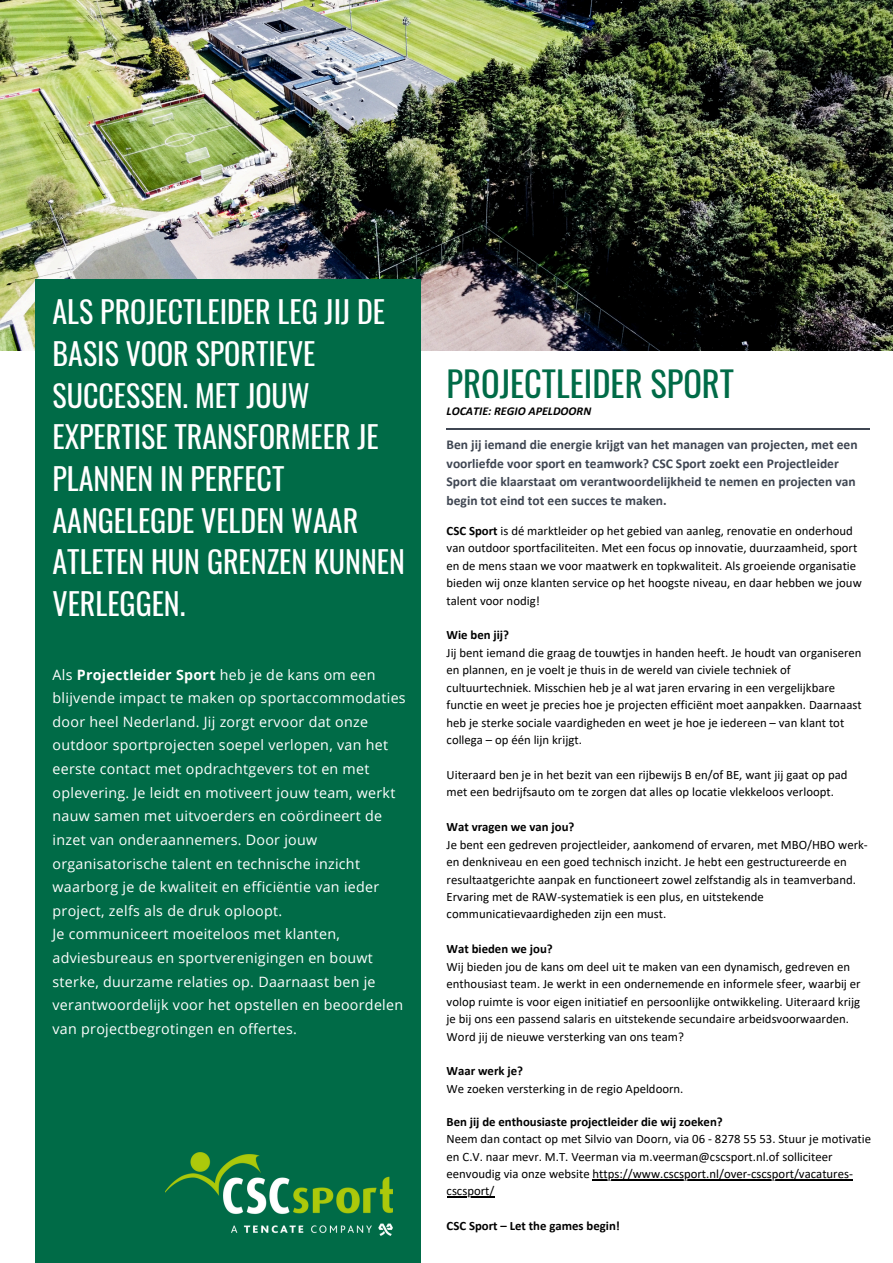
<style>
.page{position:relative;width:893px;height:1263px;background:#fff}
.page>*{position:absolute;margin:0;border:0;box-sizing:border-box;transform-origin:0 0}
.t1{font:34.5px "Oswald";color:#006b47}
.t2{font:30px/41.6px "Oswald";color:#fff}
.t3{font:14.25px/23.6px "Open Sans";letter-spacing:.02em;color:#fff}
.t4{font:700 13.5px/18.6px "Calibri";color:#3f4652}
.t5{font:12.75px/17.4px "Calibri";color:#000}
.t6{font:700 12.75px "Calibri";color:#000}
.t7{font:italic 700 12px "Calibri";color:#000}
.s1{font-weight:700}
</style>
<div class="page">
<img style="left:0;top:0;width:893px;height:350px">
<div style="left:36px;top:280px;width:384px;height:983px;background:#006b47"></div>
<hr style="left:446px;top:428px;width:423px;height:2px;background:#3f4652">
<img style="left:166px;top:1153px;width:226px;height:82px">
<hr style="left:592px;top:1179px;width:261px;height:1px;background:#000">
<hr style="left:446px;top:1196px;width:48px;height:1px;background:#000">
<h2 class="t2" style="left:53px;top:290px;width:354px">ALS PROJECTLEIDER LEG JIJ DE<br>BASIS VOOR SPORTIEVE<br>SUCCESSEN. MET JOUW<br>EXPERTISE TRANSFORMEER JE<br>PLANNEN IN PERFECT<br>AANGELEGDE VELDEN WAAR<br>ATLETEN HUN GRENZEN KUNNEN<br>VERLEGGEN.</h2>
<h1 class="t3" style="left:53px;top:662px;width:355px">Als <span class="s1">Projectleider Sport</span> heb je de kans om een blijvende impact te maken op sportaccommodaties door heel Nederland. Jij zorgt ervoor dat onze outdoor sportprojecten soepel verlopen, van het eerste contact met opdrachtgevers tot en met oplevering. Je leidt en motiveert jouw team, werkt nauw samen met uitvoerders en coördineert de inzet van onderaannemers. Door jouw organisatorische talent en technische inzicht waarborg je de kwaliteit en efficiëntie van ieder project, zelfs als de druk oploopt.<br>Je communiceert moeiteloos met klanten, adviesbureaus en sportverenigingen en bouwt sterke, duurzame relaties op. Daarnaast ben je verantwoordelijk voor het opstellen en beoordelen van projectbegrotingen en offertes.</h1>
<h4 class="t1" style="left:446px;top:357px;width:289px">PROJECTLEIDER SPORT</h4>
<p class="t7" style="left:446px;top:406px;width:146px">LOCATIE: REGIO APELDOORN</p>
<p class="t4" style="left:446px;top:436px;width:412px">Ben jij iemand die energie krijgt van het managen van projecten, met een voorliefde voor sport en teamwork? CSC Sport zoekt een Projectleider Sport die klaarstaat om verantwoordelijkheid te nemen en projecten van begin tot eind tot een succes te maken.</p>
<h5 class="t5" style="left:446px;top:523px;width:417px"><span class="s1">CSC Sport</span> is dé marktleider op het gebied van aanleg, renovatie en onderhoud van outdoor sportfaciliteiten. Met een focus op innovatie, duurzaamheid, sport en de mens staan we voor maatwerk en topkwaliteit. Als groeiende organisatie bieden wij onze klanten service op het hoogste niveau, en daar hebben we jouw talent voor nodig!</h5>
<p class="t6" style="left:446px;top:630px;width:64px">Wie ben jij?</p>
<h3 class="t5" style="left:446px;top:645px;width:416px">Jij bent iemand die graag de touwtjes in handen heeft. Je houdt van organiseren en plannen, en je voelt je thuis in de wereld van civiele techniek of cultuurtechniek. Misschien heb je al wat jaren ervaring in een vergelijkbare functie en weet je precies hoe je projecten efficiënt moet aanpakken. Daarnaast heb je sterke sociale vaardigheden en weet je hoe je iedereen – van klant tot collega – op één lijn krijgt.</h3>
<p class="t5" style="left:446px;top:767px;width:402px">Uiteraard ben je in het bezit van een rijbewijs B en/of BE, want jij gaat op pad met een bedrijfsauto om te zorgen dat alles op locatie vlekkeloos verloopt.</p>
<p class="t6" style="left:446px;top:822px;width:129px">Wat vragen we van jou?</p>
<p class="t5" style="left:446px;top:837px;width:423px">Je bent een gedreven projectleider, aankomend of ervaren, met MBO/HBO werk&shy;en denkniveau en een goed technisch inzicht. Je hebt een gestructureerde en resultaatgerichte aanpak en functioneert zowel zelfstandig als in teamverband.<br>Ervaring met de RAW-systematiek is een plus, en uitstekende communicatievaardigheden zijn een must.</p>
<p class="t6" style="left:446px;top:944px;width:108px">Wat bieden we jou?</p>
<p class="t5" style="left:446px;top:959px;width:415px">Wij bieden jou de kans om deel uit te maken van een dynamisch, gedreven en enthousiast team. Je werkt in een ondernemende en informele sfeer, waarbij er volop ruimte is voor eigen initiatief en persoonlijke ontwikkeling. Uiteraard krijg je bij ons een passend salaris en uitstekende secundaire arbeidsvoorwaarden.<br>Word jij de nieuwe versterking van ons team?</p>
<p class="t6" style="left:446px;top:1066px;width:78px">Waar werk je?</p>
<p class="t5" style="left:446px;top:1081px;width:238px">We zoeken versterking in de regio Apeldoorn.</p>
<p class="t6" style="left:446px;top:1116px;width:278px">Ben jij de enthousiaste projectleider die wij zoeken?</p>
<p class="t5" style="left:446px;top:1131px;width:426px">Neem dan contact op met Silvio van Doorn, via 06 - 8278 55 53. Stuur je motivatie en C.V. naar mevr. M.T. Veerman via m.veerman@cscsport.nl.of solliciteer eenvoudig via onze website https://www.cscsport.nl/over-cscsport/vacatures-</p>
<p class="t5" style="left:446px;top:1183px;width:49px">cscsport/</p>
<p class="t6" style="left:446px;top:1221px;width:175px">CSC Sport – Let the games begin!</p>
</div>
